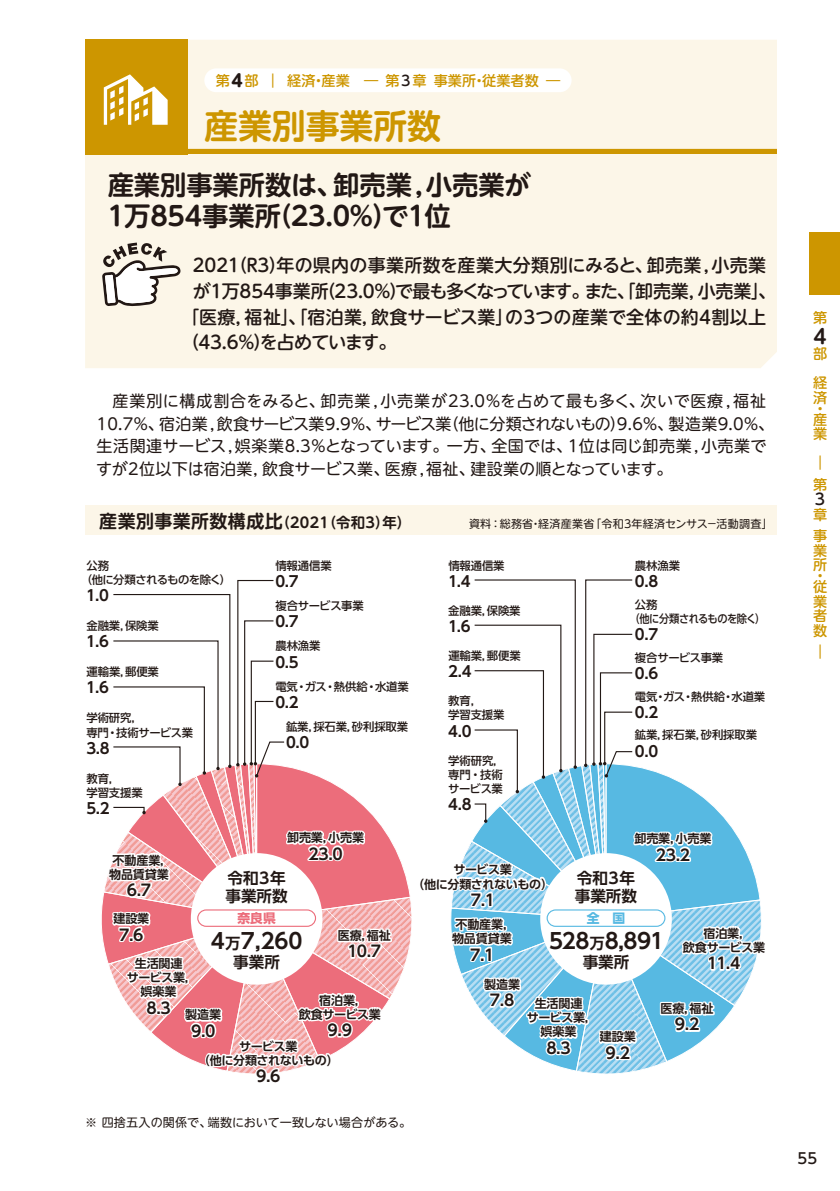
<style>
.page{position:relative;width:840px;height:1191px;background:#fff}
.page>*{position:absolute;margin:0;border:0;box-sizing:border-box;transform-origin:0 0}
.t1{font:500 62.4px "UD Shin M Go Pro";color:#cd9600}
.t2{font:700 34px "UD Shin M Go Pro De";letter-spacing:-.005em;color:#cd9600}
.t3{font:700 26.4px/31.2px "UD Shin M Go Pro De";letter-spacing:-.005em;color:#221815}
.t4{font:700 21.2px "UD Shin Go Pro De";letter-spacing:-.025em;color:#221815}
.t5{font:700 19.8px "UD Shin M Go Pro De";color:#221815}
.t6{font:500 18px "UD Shin M Go Pro";letter-spacing:-.03em;color:#221815}
.t7{font:500 18px "UD Shin M Go Pro";letter-spacing:.015em;color:#221815}
.t8{font:500 18px "UD Shin M Go Pro";letter-spacing:-.005em;color:#221815}
.t9{font:500 18px "UD Shin M Go Pro";letter-spacing:-.06em;color:#221815}
.t10{font:16px/22.6px "UD Shin M Go Pro";letter-spacing:.015em;color:#221815}
.t11{font:700 15.6px/18px "UD Shin Go Pro De";letter-spacing:-.005em;color:#221815}
.t12{font:500 15.6px "UD Shin M Go Pro";color:#221815}
.t13{font:700 14.8px "UD Shin Go Pro De";color:#221815}
.t14{font:500 14.8px "UD Shin Go Pro";color:#221815}
.t15{font:700 14.4px "UD Shin M Go Pro De";letter-spacing:.02em;color:#221815}
.t16{font:500 14.2px/11px "UD Shin M Go Pro";color:#cd9600}
.t17{font:700 12.8px "UD Shin Go Pro";color:#ec6d7b}
.t18{font:700 12.8px "UD Shin Go Pro";color:#57b9e2}
.t19{font:700 12px/14.2px "UD Shin Go Pro De";letter-spacing:-.02em;color:#221815;text-align:center}
.t20{font:12px "UD Shin M Go Pro";letter-spacing:.01em;color:#221815}
.t21{font:500 11.4px/14.2px "UD Shin Go Pro";letter-spacing:-.01em;color:#221815}
.t22{font:500 11.4px/14.2px "UD Shin Go Pro";letter-spacing:-.045em;color:#221815}
.t23{font:11px "UD Shin M Go Pro";letter-spacing:.02em;color:#221815}
.s1{font-weight:700;font-size:17px;color:#221815}
.s2{color:#221815}
.s3{font-size:18px}
.s4{font-size:14.8px}
</style>
<div class="page">
<div style="left:187px;top:40px;width:590px;height:109px;background:#fcf6e8"></div>
<div style="left:85px;top:40px;width:102px;height:113px;background:#cd9600"></div>
<svg style="left:101px;top:579px;width:660px;height:495px"></svg>
<div style="left:197px;top:909px;width:119px;height:18px;border:1px solid #ec6d7b;border-radius:8px"></div>
<div style="left:546px;top:909px;width:119px;height:18px;border:1px solid #57b9e2;border-radius:8px"></div>
<div style="left:204px;top:68px;width:367px;height:24px;background:#fff;border-radius:12px"></div>
<div style="left:85px;top:149px;width:692px;height:5px;background:#cd9600"></div>
<div style="left:85px;top:154px;width:692px;height:98px;background:#fcf6e8"></div>
<div style="left:85px;top:252px;width:692px;height:116px;background:#fcf6e8"></div>
<div style="left:85px;top:506px;width:692px;height:29px;background:#fcf6e8"></div>
<svg style="left:102px;top:242px;width:78px;height:65px"></svg>
<svg style="left:104px;top:74px;width:63px;height:51px"></svg>
<p class="t16" style="left:215px;top:75px;width:346px">第<span class="s1">4</span>部 ｜ 経済・産業　― 第<span class="s2">3</span>章 事業所・従業者数 ―</p>
<h2 class="t2" style="left:204px;top:98px;width:238px">産業別事業所数</h2>
<h3 class="t3" style="left:107px;top:168px;width:424px">産業別事業所数は、卸売業,小売業が<br>1万854事業所（23.0％）で1位</h3>
<p class="t7" style="left:193px;top:251px;width:574px">2021（R3）年の県内の事業所数を産業大分類別にみると、卸売業,小売業</p>
<p class="t6" style="left:193px;top:276px;width:584px">が1万854事業所（23.0％）で最も多くなっています。また、「卸売業，小売業」、</p>
<p class="t8" style="left:181px;top:302px;width:586px">「医療，福祉」、「宿泊業，飲食サービス業」の3つの産業で全体の約4割以上</p>
<p class="t9" style="left:181px;top:327px;width:217px">（43.6％）を占めています。</p>
<p class="t10" style="left:96px;top:389px;width:679px;text-indent:16px">産業別に構成割合をみると、卸売業 , 小売業が23.0％を占めて最も多く、次いで医療 , 福祉10.7％、宿泊業 , 飲食サービス業9.9％、サービス業（他に分類されないもの）9.6％、製造業9.0％、生活関連サービス,娯楽業8.3％となっています。一方、全国では、1位は同じ卸売業,小売業ですが2位以下は宿泊業，飲食サービス業、医療,福祉、建設業の順となっています。</p>
<p class="t15" style="left:99px;top:510px;width:313px"><span class="s3">産業別事業所数構成比</span>（2021（令和3）年）</p>
<p class="t23" style="left:469px;top:514px;width:305px">資料：総務省・経済産業省「令和3年経済センサス－活動調査」</p>
<p class="t22" style="left:80px;top:558px;width:152px;text-indent:6px">公務<br>（他に分類されるものを除く）</p>
<p class="t13" style="left:86px;top:583px;width:24px">1.0</p>
<p class="t21" style="left:86px;top:618px;width:74px">金融業，保険業</p>
<p class="t13" style="left:86px;top:629px;width:24px">1.6</p>
<p class="t21" style="left:86px;top:664px;width:74px">運輸業，郵便業</p>
<p class="t13" style="left:86px;top:676px;width:24px">1.6</p>
<p class="t21" style="left:86px;top:710px;width:108px">学術研究，<br>専門・技術サービス業</p>
<p class="t13" style="left:86px;top:736px;width:25px">3.8</p>
<p class="t21" style="left:86px;top:771px;width:58px">教育，<br>学習支援業</p>
<p class="t13" style="left:86px;top:796px;width:25px">5.2</p>
<p class="t19" style="left:109px;top:852px;width:64px;text-align:left">不動産業，物品賃貸業</p>
<p class="t11" style="left:127px;top:881px;width:26px">6.7</p>
<p class="t19" style="left:113px;top:911px;width:37px">建設業</p>
<p class="t11" style="left:119px;top:925px;width:26px">7.6</p>
<p class="t19" style="left:127px;top:956px;width:72px">生活関連<br>サービス業，娯楽業</p>
<p class="t11" style="left:191px;top:995px;width:32px;line-height:23.2px;text-indent:-45px">8.3 <sub>製造業<br></sub>9.0</p>
<p class="t19" style="left:198px;top:1038px;width:142px">サービス業<br>（他に分類されないもの）</p>
<p class="t11" style="left:256px;top:1066px;width:26px">9.6</p>
<p class="t21" style="left:634px;top:558px;width:47px">農林漁業</p>
<p class="t13" style="left:634px;top:569px;width:25px">0.8</p>
<p class="t21" style="left:275px;top:558px;width:58px">情報通信業</p>
<p class="t13" style="left:275px;top:569px;width:25px">0.7</p>
<p class="t21" style="left:448px;top:558px;width:58px">情報通信業</p>
<p class="t13" style="left:448px;top:569px;width:24px">1.4</p>
<p class="t21" style="left:448px;top:603px;width:74px">金融業，保険業</p>
<p class="t13" style="left:448px;top:614px;width:24px">1.6</p>
<p class="t21" style="left:448px;top:648px;width:74px">運輸業，郵便業</p>
<p class="t13" style="left:448px;top:659px;width:25px">2.4</p>
<p class="t21" style="left:448px;top:693px;width:58px">教育，<br>学習支援業</p>
<p class="t13" style="left:448px;top:719px;width:25px">4.0</p>
<p class="t21" style="left:448px;top:753px;width:58px">学術研究，専門・技術サービス業</p>
<p class="t13" style="left:448px;top:792px;width:25px">4.8</p>
<p class="t22" style="left:629px;top:597px;width:137px;text-indent:5px">公務<br>（他に分類されるものを除く）</p>
<p class="t13" style="left:634px;top:622px;width:25px">0.7</p>
<p class="t21" style="left:275px;top:598px;width:90px">複合サービス事業</p>
<p class="t13" style="left:275px;top:609px;width:25px">0.7</p>
<p class="t21" style="left:275px;top:638px;width:47px">農林漁業</p>
<p class="t13" style="left:275px;top:650px;width:25px">0.5</p>
<p class="t21" style="left:634px;top:650px;width:90px">複合サービス事業</p>
<p class="t13" style="left:634px;top:661px;width:25px">0.6</p>
<p class="t21" style="left:275px;top:679px;width:135px">電気・ガス・熱供給・水道業</p>
<p class="t13" style="left:275px;top:690px;width:25px">0.2</p>
<p class="t21" style="left:286px;top:719px;width:124px">鉱業，採石業，砂利採取業</p>
<p class="t13" style="left:286px;top:730px;width:25px">0.0</p>
<p class="t21" style="left:634px;top:689px;width:132px">電気・ガス・熱供給・水道業</p>
<p class="t13" style="left:634px;top:700px;width:25px">0.2</p>
<p class="t21" style="left:634px;top:727px;width:124px">鉱業，採石業，砂利採取業</p>
<p class="t13" style="left:634px;top:739px;width:25px">0.0</p>
<p class="t19" style="left:287px;top:830px;width:78px">卸売業，小売業</p>
<p class="t11" style="left:308px;top:844px;width:36px">23.0</p>
<p class="t19" style="left:634px;top:831px;width:78px">卸売業，小売業</p>
<p class="t11" style="left:655px;top:845px;width:36px">23.2</p>
<p class="t19" style="left:412px;top:862px;width:142px">サービス業<br>（他に分類されないもの）</p>
<p class="t11" style="left:470px;top:890px;width:26px">7.1</p>
<p class="t19" style="left:452px;top:917px;width:64px;text-align:left">不動産業，物品賃貸業</p>
<p class="t11" style="left:470px;top:945px;width:26px">7.1</p>
<p class="t19" style="left:484px;top:977px;width:37px">製造業</p>
<p class="t11" style="left:489px;top:991px;width:26px">7.8</p>
<p class="t19" style="left:526px;top:996px;width:72px">生活関連<br>サービス業，娯楽業</p>
<p class="t11" style="left:546px;top:1038px;width:26px">8.3</p>
<p class="t11" style="left:225px;top:869px;width:64px">令和3年事業所数</p>
<p class="t11" style="left:574px;top:869px;width:64px">令和3年事業所数</p>
<p class="t17" style="left:237px;top:907px;width:40px">奈良県</p>
<p class="t18" style="left:586px;top:907px;width:40px">全　国</p>
<p class="t19" style="left:682px;top:926px;width:84px">宿泊業，<br>飲食サービス業</p>
<p class="t11" style="left:707px;top:954px;width:35px">11.4</p>
<p class="t19" style="left:337px;top:928px;width:55px">医療，福祉</p>
<p class="t11" style="left:347px;top:942px;width:35px">10.7</p>
<h3 class="t4" style="left:211px;top:924px;width:93px">4<span class="s4">万</span>7,260</h3>
<h3 class="t4" style="left:549px;top:924px;width:116px">528<span class="s4">万</span>8,891</h3>
<p class="t11" style="left:233px;top:953px;width:48px">事業所</p>
<p class="t11" style="left:582px;top:953px;width:48px">事業所</p>
<p class="t19" style="left:298px;top:992px;width:84px">宿泊業，<br>飲食サービス業</p>
<p class="t11" style="left:327px;top:1020px;width:26px">9.9</p>
<p class="t19" style="left:660px;top:1001px;width:55px">医療，福祉</p>
<p class="t11" style="left:674px;top:1015px;width:26px">9.2</p>
<p class="t19" style="left:599px;top:1029px;width:37px">建設業</p>
<p class="t11" style="left:605px;top:1043px;width:26px">9.2</p>
<p class="t20" style="left:85px;top:1112px;width:327px">※ 四捨五入の関係で、端数において一致しない場合がある。</p>
<h1 class="t1" style="left:788px;top:213px;width:64px">█</h1>
<p class="t16" style="left:812px;top:311px;width:15px">第</p>
<p class="t16" style="left:812px;top:339px;width:15px;line-height:29px">部経</p>
<p class="t16" style="left:812px;top:391px;width:15px">済・産</p>
<p class="t16" style="left:812px;top:418px;width:15px;line-height:29px">業︱</p>
<p class="t16" style="left:812px;top:478px;width:15px">第</p>
<p class="t12" style="left:814px;top:486px;width:12px">3</p>
<p class="t16" style="left:812px;top:502px;width:15px;line-height:21.8px">章事</p>
<p class="t16" style="left:812px;top:542px;width:15px;line-height:14.4px">業所</p>
<p class="t16" style="left:812px;top:569px;width:15px">・従</p>
<p class="t16" style="left:812px;top:593px;width:15px;line-height:14.4px;text-align:justify">業者数</p>
<p class="t16" style="left:812px;top:646px;width:9px">︱</p>
<p class="t5" style="left:813px;top:320px;width:15px">4</p>
<p class="t14" style="left:797px;top:1146px;width:21px">55</p>
</div>
